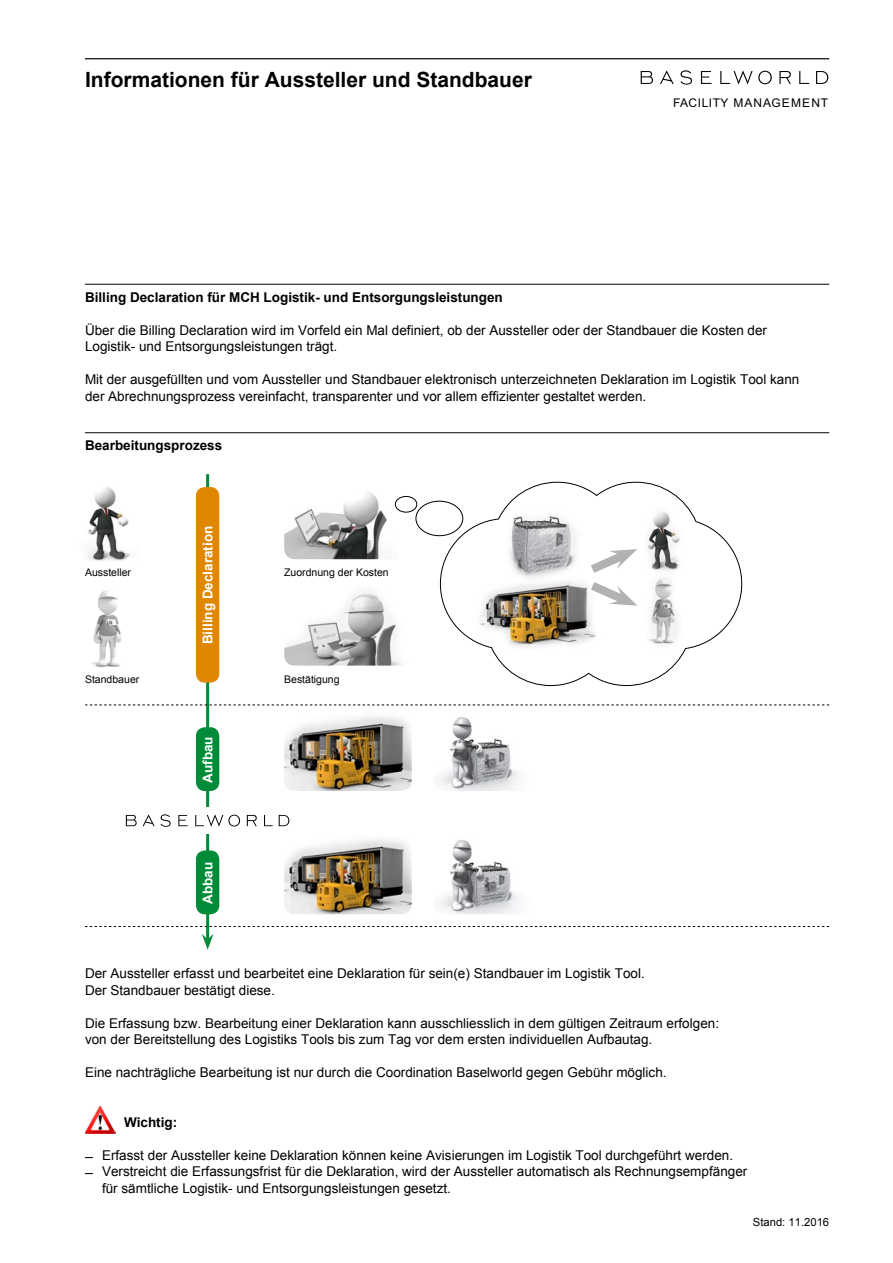
<style>
.page{position:relative;width:893px;height:1263px;background:#fff}
.page>*{position:absolute;margin:0;border:0;box-sizing:border-box;transform-origin:0 0}
.t1{font:700 21px "Arial";color:#000}
.t2{font:13.5px/16.5px "Arial";color:#000}
.t3{font:700 13.5px "Arial";color:#000}
.t4{font:700 13.5px "Arial";color:#fff}
.t5{font:12px "Arial";letter-spacing:.07em;color:#000}
.t6{font:11.25px "Arial";color:#000}
.t7{font:10.5px "Arial";color:#000}
</style>
<div class="page">
<hr style="left:85px;top:58px;width:744px;height:1px;background:#000">
<hr style="left:85px;top:284px;width:744px;height:1px;background:#000">
<hr style="left:85px;top:432px;width:744px;height:1px;background:#000">
<img style="left:87px;top:487px;width:43px;height:74px">
<img style="left:92px;top:590px;width:30px;height:77px">
<img style="left:85px;top:1107px;width:31px;height:26px">
<hr style="left:206px;top:474px;width:3px;height:465px;background:#008b39">
<svg style="left:202px;top:934px;width:11px;height:16px"></svg>
<div style="left:196px;top:487px;width:23px;height:196px;background:#e08700;border-radius:9px"></div>
<div style="left:196px;top:727px;width:23px;height:64px;background:#008b39;border-radius:9px"></div>
<div style="left:196px;top:850px;width:23px;height:64px;background:#008b39;border-radius:9px"></div>
<div style="left:124px;top:807px;width:167px;height:27px;background:#fff"></div>
<svg style="left:126px;top:815px;width:11px;height:11px"></svg>
<svg style="left:143px;top:814px;width:12px;height:12px"></svg>
<svg style="left:161px;top:814px;width:10px;height:13px"></svg>
<svg style="left:178px;top:815px;width:10px;height:11px"></svg>
<svg style="left:195px;top:814px;width:45px;height:13px"></svg>
<svg style="left:247px;top:815px;width:10px;height:11px"></svg>
<svg style="left:264px;top:815px;width:9px;height:11px"></svg>
<svg style="left:279px;top:815px;width:10px;height:11px"></svg>
<svg style="left:85px;top:705px;width:744px;height:1px"></svg>
<svg style="left:85px;top:926px;width:744px;height:1px"></svg>
<img style="left:284px;top:492px;width:113px;height:67px">
<img style="left:284px;top:590px;width:118px;height:76px">
<img style="left:284px;top:716px;width:128px;height:75px">
<img style="left:284px;top:839px;width:128px;height:75px">
<img style="left:439px;top:716px;width:80px;height:75px">
<img style="left:440px;top:839px;width:79px;height:75px">
<div style="left:416px;top:501px;width:47px;height:35px;border:1px solid #000;border-radius:50%"></div>
<div style="left:395px;top:496px;width:22px;height:16px;border:1px solid #000;border-radius:50%"></div>
<svg style="left:440px;top:482px;width:302px;height:204px"></svg>
<svg style="left:641px;top:71px;width:12px;height:13px"></svg>
<svg style="left:660px;top:70px;width:14px;height:14px"></svg>
<svg style="left:680px;top:70px;width:12px;height:15px"></svg>
<svg style="left:701px;top:71px;width:10px;height:13px"></svg>
<svg style="left:720px;top:70px;width:32px;height:15px"></svg>
<svg style="left:758px;top:71px;width:14px;height:13px"></svg>
<svg style="left:779px;top:71px;width:12px;height:13px"></svg>
<svg style="left:799px;top:71px;width:10px;height:13px"></svg>
<svg style="left:816px;top:71px;width:12px;height:13px"></svg>
<h1 class="t1" style="left:85px;top:66px;width:448px">Informationen für Aussteller und Standbauer</h1>
<p class="t5" style="left:673px;top:95px;width:157px">FACILITY MANAGEMENT</p>
<p class="t3" style="left:85px;top:288px;width:419px">Billing Declaration für MCH Logistik- und Entsorgungsleistungen</p>
<p class="t2" style="left:85px;top:322px;width:684px">Über die Billing Declaration wird im Vorfeld ein Mal definiert, ob der Aussteller oder der Standbauer die Kosten der<br>Logistik- und Entsorgungsleistungen trägt.</p>
<p class="t2" style="left:85px;top:371px;width:716px">Mit der ausgefüllten und vom Aussteller und Standbauer elektronisch unterzeichneten Deklaration im Logistik Tool kann der Abrechnungsprozess vereinfacht, transparenter und vor allem effizienter gestaltet werden.</p>
<p class="t3" style="left:85px;top:436px;width:139px">Bearbeitungsprozess</p>
<p class="t7" style="left:85px;top:565px;width:48px">Aussteller</p>
<p class="t7" style="left:85px;top:672px;width:56px">Standbauer</p>
<p class="t4" style="left:199px;top:644px;width:120px;rotate:-90deg">Billing Declaration</p>
<p class="t4" style="left:199px;top:783px;width:48px;rotate:-90deg">Aufbau</p>
<p class="t4" style="left:199px;top:904px;width:43px;rotate:-90deg">Abbau</p>
<p class="t7" style="left:284px;top:565px;width:106px">Zuordnung der Kosten</p>
<p class="t7" style="left:284px;top:672px;width:57px">Bestätigung</p>
<p class="t2" style="left:85px;top:965px;width:561px">Der Aussteller erfasst und bearbeitet eine Deklaration für sein(e) Standbauer im Logistik Tool.<br>Der Standbauer bestätigt diese.</p>
<p class="t2" style="left:85px;top:1015px;width:636px">Die Erfassung bzw. Bearbeitung einer Deklaration kann ausschliesslich in dem gültigen Zeitraum erfolgen: von der Bereitstellung des Logistiks Tools bis zum Tag vor dem ersten individuellen Aufbautag.</p>
<p class="t2" style="left:85px;top:1064px;width:583px">Eine nachträgliche Bearbeitung ist nur durch die Coordination Baselworld gegen Gebühr möglich.</p>
<p class="t3" style="left:124px;top:1113px;width:55px">Wichtig:</p>
<p class="t2" style="left:89px;top:1147px;width:645px">̶ Erfasst der Aussteller keine Deklaration können keine Avisierungen im Logistik Tool durchgeführt werden.</p>
<p class="t2" style="left:89px;top:1163px;width:659px">̶ Verstreicht die Erfassungsfrist für die Deklaration, wird der Aussteller automatisch als Rechnungsempfänger</p>
<p class="t2" style="left:102px;top:1180px;width:350px">für sämtliche Logistik- und Entsorgungsleistungen gesetzt.</p>
<p class="t6" style="left:753px;top:1214px;width:78px">Stand: 11.2016</p>
</div>
